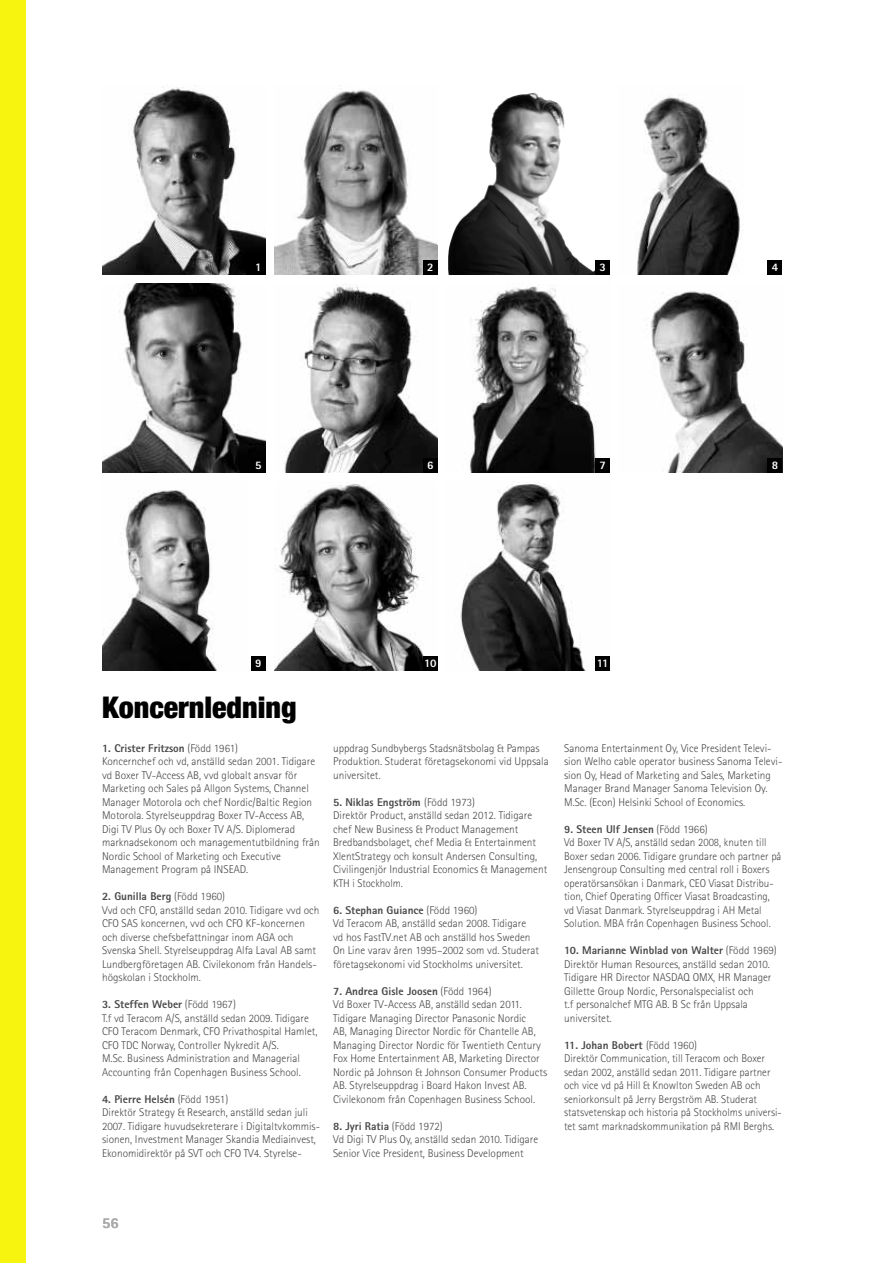
<style>
.page{position:relative;width:893px;height:1263px;background:#fff}
.page>*{position:absolute;margin:0;border:0;box-sizing:border-box;transform-origin:0 0}
.tc_11_rubbe_1_helvet{font:900 condensed 30px "Helvetica Neue LT Std";color:#000}
.t1{font:800 15px "Rotis Sans Serif Std";color:#aaa}
.tc_11_fakta_7_5_9{font:800 11.55px "Rotis Sans Serif Std";color:#fff}
.tc_11_fakta_7_5_9-2{font:300 11.25px/13.5px "Rotis Sans Serif Std";color:#484848}
.tc_11_fakta_7_5_9-3{font:800 11.25px "Rotis Sans Serif Std";color:#484848}
.s1{font-weight:800}
.s2{font-weight:300}
</style>
<div class="page">
<div style="left:0;top:0;width:26px;height:1263px;background:#f7f410"></div>
<img style="left:102px;top:85px;width:164px;height:189px">
<img style="left:102px;top:283px;width:164px;height:189px">
<img style="left:102px;top:490px;width:115px;height:180px">
<img style="left:274px;top:90px;width:164px;height:184px">
<img style="left:284px;top:284px;width:154px;height:188px">
<img style="left:274px;top:482px;width:150px;height:188px">
<img style="left:448px;top:93px;width:147px;height:181px">
<img style="left:470px;top:285px;width:126px;height:187px">
<img style="left:460px;top:484px;width:125px;height:186px">
<img style="left:637px;top:96px;width:103px;height:178px">
<img style="left:650px;top:291px;width:132px;height:181px">
<div style="left:767px;top:260px;width:15px;height:14px;background:#000"></div>
<div style="left:251px;top:656px;width:15px;height:14px;background:#000"></div>
<div style="left:423px;top:260px;width:15px;height:14px;background:#000"></div>
<div style="left:251px;top:260px;width:15px;height:14px;background:#000"></div>
<div style="left:423px;top:656px;width:15px;height:14px;background:#000"></div>
<div style="left:423px;top:458px;width:15px;height:14px;background:#000"></div>
<div style="left:595px;top:260px;width:15px;height:14px;background:#000"></div>
<div style="left:767px;top:458px;width:15px;height:14px;background:#000"></div>
<div style="left:595px;top:656px;width:15px;height:14px;background:#000"></div>
<div style="left:595px;top:458px;width:15px;height:14px;background:#000"></div>
<div style="left:251px;top:458px;width:15px;height:14px;background:#000"></div>
<p class="tc_11_fakta_7_5_9" style="left:255px;top:260px;width:8px">1</p>
<p class="tc_11_fakta_7_5_9" style="left:427px;top:260px;width:8px">2</p>
<p class="tc_11_fakta_7_5_9" style="left:599px;top:260px;width:8px">3</p>
<p class="tc_11_fakta_7_5_9" style="left:427px;top:458px;width:8px">6</p>
<p class="tc_11_fakta_7_5_9" style="left:255px;top:458px;width:8px">5</p>
<p class="tc_11_fakta_7_5_9" style="left:599px;top:458px;width:8px">7</p>
<p class="tc_11_fakta_7_5_9" style="left:255px;top:656px;width:8px">9</p>
<p class="tc_11_rubbe_1_helvet" style="left:102px;top:689px;width:196px">Koncernledning</p>
<p class="tc_11_fakta_7_5_9" style="left:424px;top:656px;width:14px">10</p>
<p class="tc_11_fakta_7_5_9" style="left:597px;top:656px;width:13px">11</p>
<p class="tc_11_fakta_7_5_9" style="left:772px;top:260px;width:8px">4</p>
<p class="tc_11_fakta_7_5_9" style="left:772px;top:458px;width:8px">8</p>
<p class="tc_11_fakta_7_5_9-2" style="left:102px;top:741px;width:219px"><span class="s1">1. Crister Fritzson</span> (Född 1961)<br>Koncernchef och vd, anställd sedan 2001. Tidigare vd Boxer TV-Access AB, vvd globalt ansvar för Marketing och Sales på Allgon Systems, Channel Manager Motorola och chef Nordic/Baltic Region Motorola. Styrelseuppdrag Boxer TV-Access AB, Digi TV Plus Oy och Boxer TV A/S. Diplomerad marknadsekonom och managementutbildning från Nordic School of Marketing och Executive Management Program på INSEAD.</p>
<p class="tc_11_fakta_7_5_9-3" style="left:102px;top:889px;width:125px">2. Gunilla Berg <span class="s2">(Född 1960)</span></p>
<p class="tc_11_fakta_7_5_9-2" style="left:102px;top:903px;width:219px">Vvd och CFO, anställd sedan 2010. Tidigare vvd och CFO SAS koncernen, vvd och CFO KF-koncernen och diverse chefsbefattningar inom AGA och Svenska Shell. Styrelseuppdrag Alfa Laval AB samt Lundbergföretagen AB. Civilekonom från Handels&shy;högskolan i Stockholm.</p>
<p class="tc_11_fakta_7_5_9-3" style="left:102px;top:997px;width:135px">3. Steffen Weber <span class="s2">(Född 1967)</span></p>
<p class="tc_11_fakta_7_5_9-2" style="left:102px;top:1011px;width:217px">T.f vd Teracom A/S, anställd sedan 2009. Tidigare<br>CFO Teracom Denmark, CFO Privathospital Hamlet,<br>CFO TDC Norway, Controller Nykredit A/S.</p>
<p class="tc_11_fakta_7_5_9-2" style="left:102px;top:1052px;width:200px">M.Sc. Business Administration and Managerial<br>Accounting från Copenhagen Business School.</p>
<p class="tc_11_fakta_7_5_9-3" style="left:102px;top:1092px;width:128px">4. Pierre Helsén <span class="s2">(Född 1951)</span></p>
<p class="tc_11_fakta_7_5_9-2" style="left:102px;top:1106px;width:220px">Direktör Strategy &amp; Research, anställd sedan juli 2007. Tidigare huvudsekreterare i Digitaltvkommis&shy;sionen, Investment Manager Skandia Mediainvest, Ekonomidirektör på SVT och CFO TV4. Styrelse-</p>
<p class="tc_11_fakta_7_5_9-2" style="left:333px;top:741px;width:217px">uppdrag Sundbybergs Stadsnätsbolag &amp; Pampas<br>Produktion. Studerat företagsekonomi vid Uppsala universitet.</p>
<p class="tc_11_fakta_7_5_9-3" style="left:333px;top:795px;width:144px">5. Niklas Engström <span class="s2">(Född 1973)</span></p>
<p class="tc_11_fakta_7_5_9-2" style="left:333px;top:809px;width:216px">Direktör Product, anställd sedan 2012. Tidigare chef New Business &amp; Product Management Bredbandsbolaget, chef Media &amp; Entertainment XlentStrategy och konsult Andersen Consulting, Civilingenjör Industrial Economics &amp; Management KTH i Stockholm.</p>
<p class="tc_11_fakta_7_5_9-3" style="left:333px;top:903px;width:146px">6. Stephan Guiance <span class="s2">(Född 1960)</span></p>
<p class="tc_11_fakta_7_5_9-2" style="left:333px;top:917px;width:207px">Vd Teracom AB, anställd sedan 2008. Tidigare vd hos FastTV.net AB och anställd hos Sweden On Line varav åren 1995–2002 som vd. Studerat företagsekonomi vid Stockholms universitet.</p>
<p class="tc_11_fakta_7_5_9-3" style="left:333px;top:984px;width:160px">7. Andrea Gisle Joosen <span class="s2">(Född 1964)</span></p>
<p class="tc_11_fakta_7_5_9-2" style="left:333px;top:998px;width:216px">Vd Boxer TV-Access AB, anställd sedan 2011.<br>Tidigare Managing Director Panasonic Nordic<br>AB, Managing Director Nordic för Chantelle AB, Managing Director Nordic för Twentieth Century Fox Home Entertainment AB, Marketing Director Nordic på Johnson &amp; Johnson Consumer Products AB. Styrelseuppdrag i Board Hakon Invest AB.</p>
<p class="tc_11_fakta_7_5_9-2" style="left:333px;top:1092px;width:204px">Civilekonom från Copenhagen Business School.</p>
<p class="tc_11_fakta_7_5_9-3" style="left:333px;top:1119px;width:111px">8. Jyri Ratia <span class="s2">(Född 1972)</span></p>
<p class="tc_11_fakta_7_5_9-2" style="left:333px;top:1133px;width:207px">Vd Digi TV Plus Oy, anställd sedan 2010. Tidigare<br>Senior Vice President, Business Development</p>
<p class="tc_11_fakta_7_5_9-2" style="left:564px;top:741px;width:220px">Sanoma Entertainment Oy, Vice President Televi&shy;sion Welho cable operator business Sanoma Televi&shy;sion Oy, Head of Marketing and Sales, Marketing Manager Brand Manager Sanoma Television Oy.<br>M.Sc. (Econ) Helsinki School of Economics.</p>
<p class="tc_11_fakta_7_5_9-3" style="left:564px;top:822px;width:145px">9. Steen Ulf Jensen <span class="s2">(Född 1966)</span></p>
<p class="tc_11_fakta_7_5_9-2" style="left:564px;top:836px;width:219px">Vd Boxer TV A/S, anställd sedan 2008, knuten till Boxer sedan 2006. Tidigare grundare och partner på Jensengroup Consulting med central roll i Boxers operatörsansökan i Danmark, CEO Viasat Distribu&shy;tion, Chief Operating Officer Viasat Broadcasting, vd Viasat Danmark. Styrelseuppdrag i AH Metal Solution. MBA från Copenhagen Business School.</p>
<p class="tc_11_fakta_7_5_9-2" style="left:564px;top:944px;width:214px"><span class="s1">10. Marianne Winblad von Walter</span> (Född 1969)<br>Direktör Human Resources, anställd sedan 2010.<br>Tidigare HR Director NASDAQ OMX, HR Manager Gillette Group Nordic, Personalspecialist och<br>t.f personalchef MTG AB. B Sc från Uppsala universitet.</p>
<p class="tc_11_fakta_7_5_9-3" style="left:564px;top:1038px;width:134px">11. Johan Bobert <span class="s2">(Född 1960)</span></p>
<p class="tc_11_fakta_7_5_9-2" style="left:564px;top:1052px;width:219px">Direktör Communication, till Teracom och Boxer sedan 2002, anställd sedan 2011. Tidigare partner och vice vd på Hill &amp; Knowlton Sweden AB och seniorkonsult på Jerry Bergström AB. Studerat statsvetenskap och historia på Stockholms universi&shy;tet samt marknadskommunikation på RMI Berghs.</p>
<h2 class="t1" style="left:102px;top:1213px;width:18px">56</h2>
</div>
